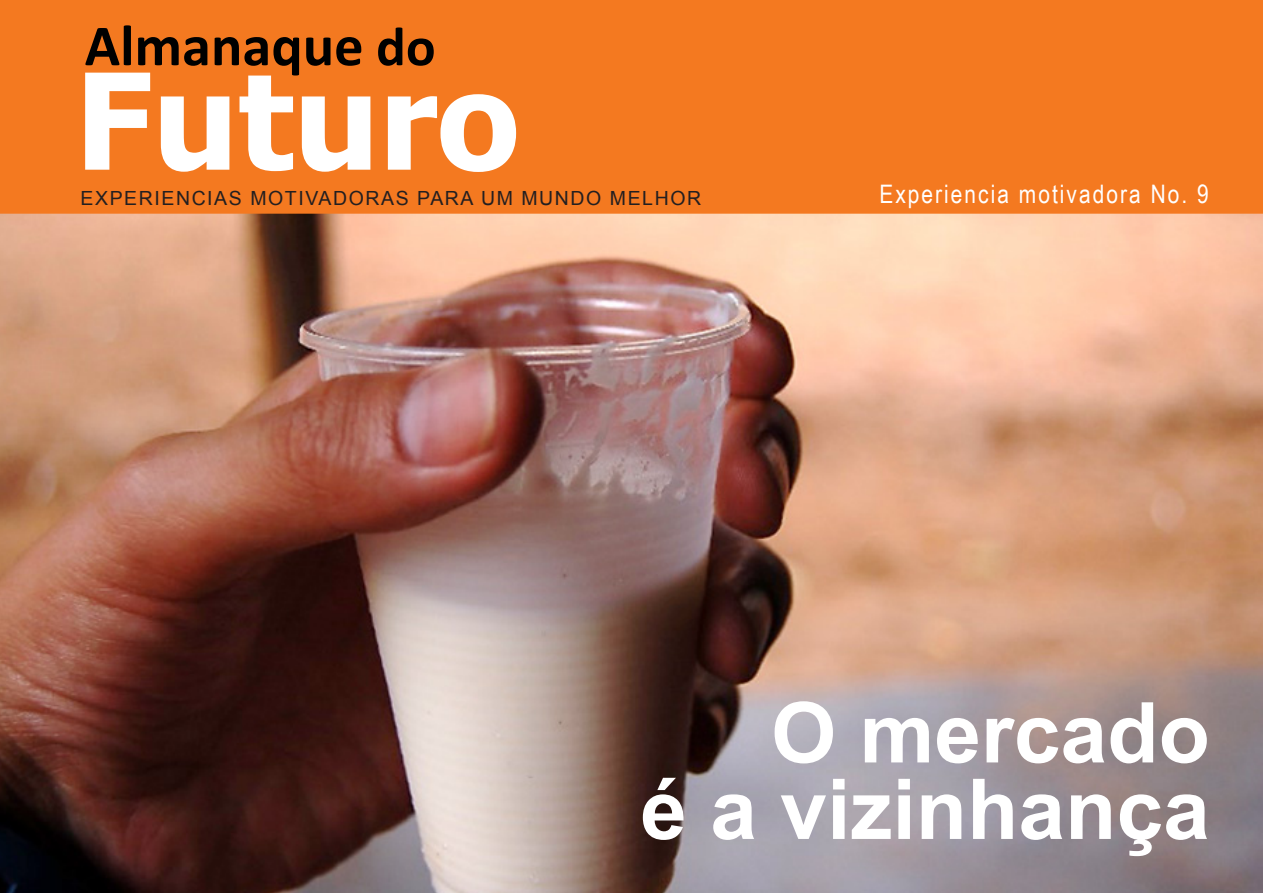
<style>
.page{position:relative;width:1263px;height:893px;background:#fff}
.page>*{position:absolute;margin:0;border:0;box-sizing:border-box;transform-origin:0 0}
.t1{font:700 133.5px "Tahoma";color:#fff}
.Sin_espaciado{font:700 84px "Arial";color:#fff}
.t2{font:700 58.5px "Calibri";color:#000}
.t3{font:25.5px "Arial Narrow";letter-spacing:.08em;color:#fff}
.t4{font:19.5px "Arial";letter-spacing:.08em;color:#231f20}
.s1{font-size:55.5px}
</style>
<div class="page">
<img style="left:0;top:214px;width:1263px;height:679px">
<div style="left:0;top:0;width:1263px;height:214px;background:#f47920"></div>
<p class="t2" style="left:85px;top:8px;width:352px">Almanaque <span class="s1">do</span></p>
<p class="t1" style="left:75px;top:27px;width:446px">Futuro</p>
<p class="t4" style="left:81px;top:185px;width:622px">EXPERIENCIAS MOTIVADORAS PARA UM MUNDO MELHOR</p>
<p class="t3" style="left:879px;top:175px;width:331px">Experiencia motivadora No. 9</p>
<p class="Sin_espaciado" style="left:771px;top:677px;width:440px">O mercado</p>
<p class="Sin_espaciado" style="left:640px;top:753px;width:571px">é a vizinhança</p>
</div>
